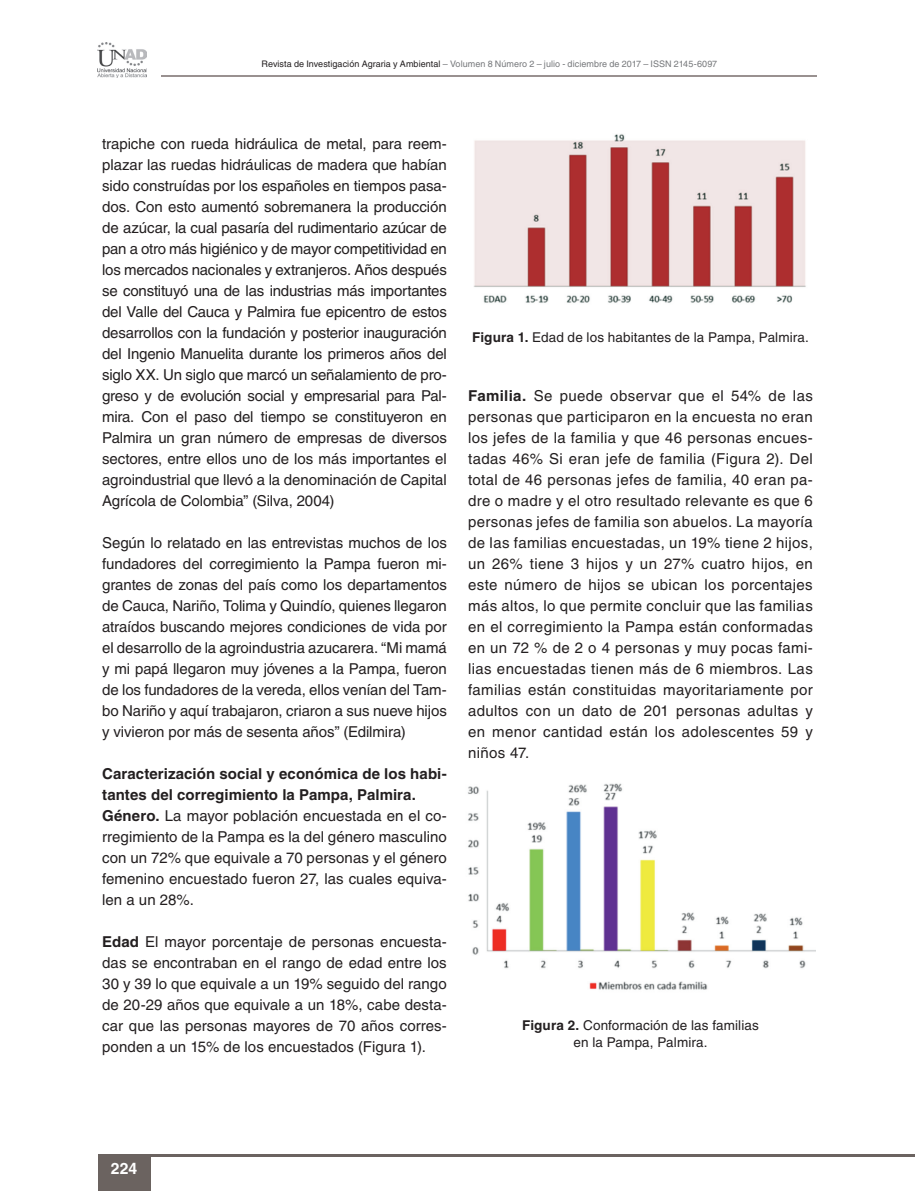
<style>
.page{position:relative;width:915px;height:1191px;background:#fff}
.page>*{position:absolute;margin:0;border:0;box-sizing:border-box;transform-origin:0 0}
.t1{font:700 15.75px "Helvetica LT Std";color:#fff}
.t2{font:15px/21px "Helvetica LT Std";letter-spacing:.005em;color:#231f20;text-align:justify}
.t3{font:13.5px/16.5px "Helvetica LT Std";letter-spacing:.01em;color:#231f20;text-align:center}
.t4{font:9px "Helvetica LT Std";letter-spacing:.005em;color:#76787b}
.s1{color:#231f20}
.s2{font-weight:700}
</style>
<div class="page">
<hr style="left:162px;top:76px;width:654px;height:1px;background:#999190">
<img style="left:98px;top:42px;width:48px;height:36px">
<div style="left:98px;top:1155px;width:52px;height:36px;background:#6b6360"></div>
<hr style="left:98px;top:1154px;width:816px;height:2px;background:#6b6360">
<img style="left:474px;top:134px;width:332px;height:169px">
<img style="left:468px;top:783px;width:347px;height:207px">
<p class="t4" style="left:261px;top:59px;width:457px"><span class="s1">Revista de Investigación Agraria y Ambiental</span> – Volumen 8 Número 2 – julio - diciembre de 2017 – ISSN 2145-6097</p>
<p class="t2" style="left:102px;top:133px;width:346px">trapiche con rueda hidráulica de metal, para reem&shy;plazar las ruedas hidráulicas de madera que habían sido construídas por los españoles en tiempos pasa&shy;dos. Con esto aumentó sobremanera la producción de azúcar, la cual pasaría del rudimentario azúcar de pan a otro más higiénico y de mayor competitividad en los mercados nacionales y extranjeros. Años después se constituyó una de las industrias más importantes del Valle del Cauca y Palmira fue epicentro de estos desarrollos con la fundación y posterior inauguración del Ingenio Manuelita durante los primeros años del siglo XX. Un siglo que marcó un señalamiento de pro&shy;greso y de evolución social y empresarial para Pal&shy;mira. Con el paso del tiempo se constituyeron en Palmira un gran número de empresas de diversos sectores, entre ellos uno de los más importantes el agroindustrial que llevó a la denominación de Capital Agrícola de Colombia” (Silva, 2004)</p>
<p class="t2" style="left:102px;top:532px;width:346px">Según lo relatado en las entrevistas muchos de los fundadores del corregimiento la Pampa fueron mi&shy;grantes de zonas del país como los departamentos de Cauca, Nariño, Tolima y Quindío, quienes llegaron atraídos buscando mejores condiciones de vida por el desarrollo de la agroindustria azucarera. “Mi mamá y mi papá llegaron muy jóvenes a la Pampa, fueron de los fundadores de la vereda, ellos venían del Tam&shy;bo Nariño y aquí trabajaron, criaron a sus nueve hijos y vivieron por más de sesenta años” (Edilmira)</p>
<p class="t2" style="left:102px;top:763px;width:346px;text-align:left"><span class="s2">Caracterización social y económica de los habi&shy;tantes del corregimiento la Pampa, Palmira.<br>Género.</span> La mayor población encuestada en el co&shy;rregimiento de la Pampa es la del género masculino con un 72% que equivale a 70 personas y el género femenino encuestado fueron 27, las cuales equiva&shy;len a un 28%.</p>
<p class="t2" style="left:102px;top:931px;width:346px"><span class="s2">Edad</span> El mayor porcentaje de personas encuesta&shy;das se encontraban en el rango de edad entre los 30 y 39 lo que equivale a un 19% seguido del rango de 20-29 años que equivale a un 18%, cabe desta&shy;car que las personas mayores de 70 años corres&shy;ponden a un 15% de los encuestados (Figura 1).</p>
<p class="t3" style="left:472px;top:329px;width:338px"><span class="s2">Figura 1.</span> Edad de los habitantes de la Pampa, Palmira.</p>
<p class="t2" style="left:468px;top:385px;width:346px"><span class="s2">Familia.</span> Se puede observar que el 54% de las personas que participaron en la encuesta no eran los jefes de la familia y que 46 personas encues&shy;tadas 46% Si eran jefe de familia (Figura 2). Del total de 46 personas jefes de familia, 40 eran pa&shy;dre o madre y el otro resultado relevante es que 6 personas jefes de familia son abuelos. La mayoría de las familias encuestadas, un 19% tiene 2 hijos, un 26% tiene 3 hijos y un 27% cuatro hijos, en este número de hijos se ubican los porcentajes más altos, lo que permite concluir que las familias en el corregimiento la Pampa están conformadas en un 72 % de 2 o 4 personas y muy pocas fami&shy;lias encuestadas tienen más de 6 miembros. Las familias están constituidas mayoritariamente por adultos con un dato de 201 personas adultas y en menor cantidad están los adolescentes 59 y niños 47.</p>
<p class="t3" style="left:522px;top:1017px;width:238px"><span class="s2">Figura 2.</span> Conformación de las familias en la Pampa, Palmira.</p>
<p class="t1" style="left:111px;top:1158px;width:28px">224</p>
</div>
